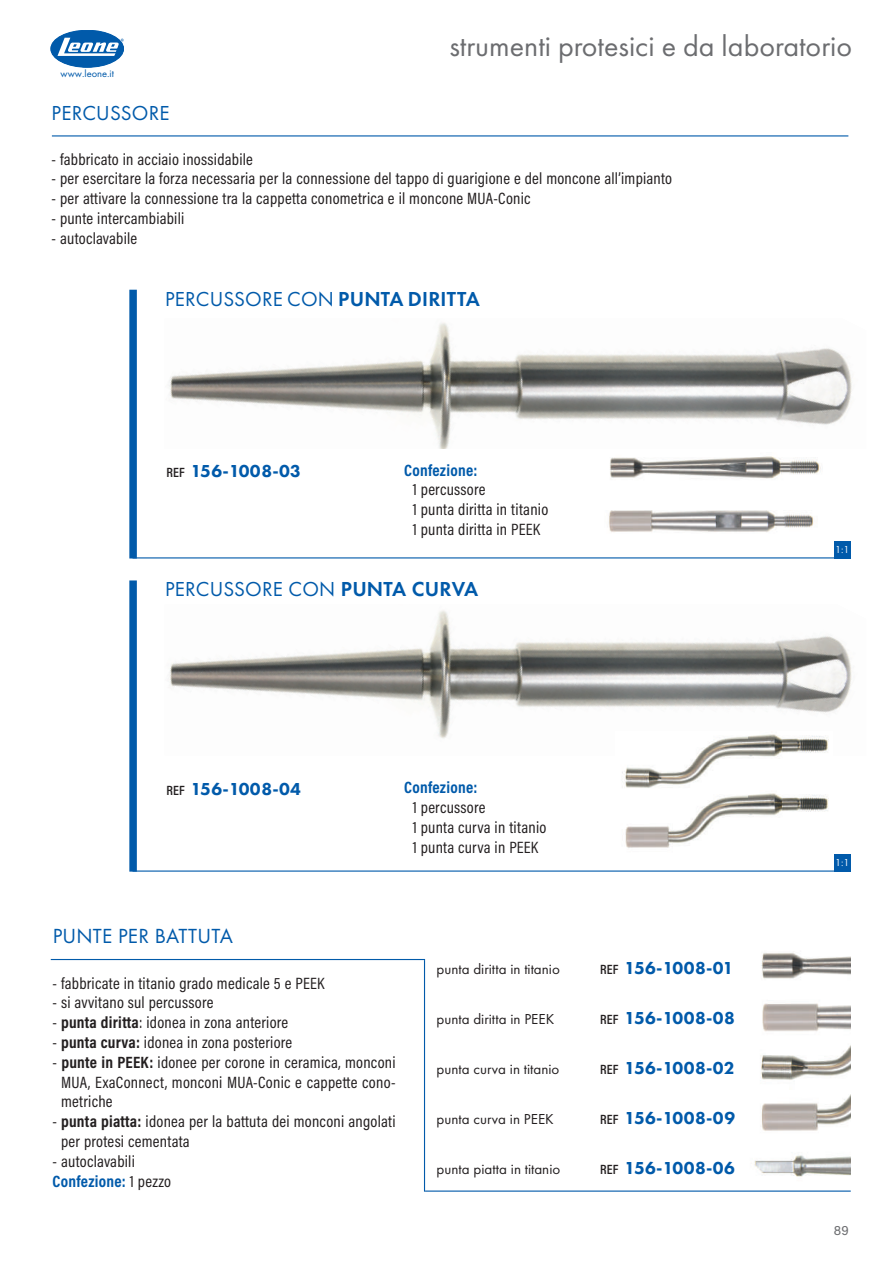
<style>
.page{position:relative;width:893px;height:1263px;background:#fff}
.page>*{position:absolute;margin:0;border:0;box-sizing:border-box;transform-origin:0 0}
.t1{font:30px "Futura PT";color:#6c6d70}
.t2{font:21.15px "Futura PT";letter-spacing:.01em;color:#015aaa}
.t3{font:21px "Futura PT";letter-spacing:.01em;color:#015aaa}
.t4{font:800 18px "Futura PT";letter-spacing:.015em;color:#015aaa}
.t5{font:800 18px "Futura PT";letter-spacing:-.015em;color:#015aaa}
.t6{font:16.5px/19.8px "Acumin Pro Cond";letter-spacing:.015em;color:#231f20}
.t7{font:700 16.5px "Acumin Pro Cond";letter-spacing:.015em;color:#015aaa}
.t8{font:15px "Futura PT";color:#231f20}
.t9{font:13.5px "Acumin Pro";color:#6c6d70}
.t10{font:10.5px "Futura PT";color:#015aaa}
.t11{font:10.5px "Futura PT";color:#fff}
.s1{font-weight:600}
.s2{font-family:"Acumin Pro Cond";font-weight:600;font-size:13.5px;color:#231f20}
.s3{font-weight:700}
.s4{font-weight:700;color:#015aaa}
</style>
<div class="page">
<svg style="left:51px;top:30px;width:73px;height:37px"></svg>
<img style="left:168px;top:322px;width:684px;height:127px">
<img style="left:169px;top:610px;width:683px;height:129px">
<hr style="left:52px;top:135px;width:796px;height:1px;background:#015aaa">
<img style="left:754px;top:1155px;width:97px;height:22px">
<hr style="left:424px;top:960px;width:1px;height:232px;background:#015aaa">
<hr style="left:51px;top:959px;width:374px;height:1px;background:#015aaa">
<hr style="left:425px;top:1190px;width:426px;height:2px;background:#015aaa">
<img style="left:761px;top:953px;width:90px;height:26px">
<img style="left:762px;top:1003px;width:88px;height:29px">
<img style="left:760px;top:1045px;width:91px;height:35px">
<img style="left:609px;top:510px;width:205px;height:22px">
<img style="left:610px;top:456px;width:211px;height:23px">
<div style="left:129px;top:290px;width:8px;height:268px;background:#015aaa"></div>
<hr style="left:133px;top:557px;width:718px;height:1px;background:#015aaa">
<div style="left:834px;top:541px;width:17px;height:17px;background:#015aaa"></div>
<div style="left:129px;top:580px;width:8px;height:292px;background:#015aaa"></div>
<hr style="left:133px;top:870px;width:718px;height:2px;background:#015aaa">
<div style="left:834px;top:854px;width:17px;height:18px;background:#015aaa"></div>
<img style="left:761px;top:1095px;width:90px;height:36px">
<img style="left:615px;top:732px;width:218px;height:56px">
<img style="left:625px;top:793px;width:204px;height:55px">
<p class="t10" style="left:61px;top:67px;width:55px">www.leone.it</p>
<h1 class="t1" style="left:449px;top:28px;width:404px">strumenti protesici e da laboratorio</h1>
<p class="t3" style="left:52px;top:100px;width:119px">PERCUSSORE</p>
<p class="t6" style="left:52px;top:149px;width:203px">- fabbricato in acciaio inossidabile</p>
<p class="t6" style="left:52px;top:168px;width:622px">- per esercitare la forza necessaria per la connessione del tappo di guarigione e del moncone all’impianto</p>
<p class="t6" style="left:52px;top:188px;width:481px">- per attivare la connessione tra la cappetta conometrica e il moncone MUA-Conic</p>
<p class="t6" style="left:52px;top:208px;width:134px">- punte intercambiabili</p>
<p class="t6" style="left:52px;top:228px;width:87px">- autoclavabile</p>
<p class="t3" style="left:165px;top:286px;width:316px">PERCUSSORE CON <span class="s1">PUNTA DIRITTA</span></p>
<p class="t4" style="left:166px;top:460px;width:136px"><span class="s2">REF</span> 156-1008-03</p>
<p class="t7" style="left:404px;top:459px;width:75px">Confezione:</p>
<p class="t6" style="left:413px;top:479px;width:137px">1 percussore<br>1 punta diritta in titanio<br>1 punta diritta in PEEK</p>
<p class="t3" style="left:165px;top:577px;width:315px">PERCUSSORE CON <span class="s1">PUNTA CURVA</span></p>
<p class="t4" style="left:166px;top:778px;width:136px"><span class="s2">REF</span> 156-1008-04</p>
<p class="t7" style="left:404px;top:777px;width:75px">Confezione:</p>
<p class="t6" style="left:413px;top:797px;width:135px">1 percussore<br>1 punta curva in titanio<br>1 punta curva in PEEK</p>
<p class="t2" style="left:53px;top:924px;width:182px">PUNTE PER BATTUTA</p>
<p class="t6" style="left:53px;top:973px;width:273px">- fabbricate in titanio grado medicale 5 e PEEK</p>
<p class="t6" style="left:53px;top:992px;width:162px">- si avvitano sul percussore</p>
<p class="t6" style="left:53px;top:1012px;width:237px">- <span class="s3">punta diritta</span>: idonea in zona anteriore</p>
<p class="t6" style="left:53px;top:1032px;width:241px">- <span class="s3">punta curva:</span> idonea in zona posteriore</p>
<p class="t6" style="left:61px;top:1052px;width:336px;text-align:justify;text-indent:-9px">- <span class="s3">punte in PEEK:</span> idonee per corone in ceramica, monconi MUA, ExaConnect, monconi MUA-Conic e cappette cono&shy;metriche</p>
<p class="t6" style="left:61px;top:1111px;width:336px;text-indent:-9px">- <span class="s3">punta piatta:</span> idonea per la battuta dei monconi angolati per protesi cementata</p>
<p class="t6" style="left:53px;top:1151px;width:120px">- autoclavabili<br><span class="s4">Confezione:</span> 1 pezzo</p>
<p class="t8" style="left:437px;top:960px;width:125px">punta diritta in titanio</p>
<p class="t5" style="left:600px;top:957px;width:135px"><span class="s2">REF</span> 156-1008-01</p>
<p class="t8" style="left:437px;top:1010px;width:119px">punta diritta in PEEK</p>
<p class="t4" style="left:600px;top:1007px;width:136px"><span class="s2">REF</span> 156-1008-08</p>
<p class="t8" style="left:437px;top:1060px;width:124px">punta curva in titanio</p>
<p class="t4" style="left:600px;top:1057px;width:136px"><span class="s2">REF</span> 156-1008-02</p>
<p class="t8" style="left:437px;top:1110px;width:119px">punta curva in PEEK</p>
<p class="t4" style="left:600px;top:1107px;width:137px"><span class="s2">REF</span> 156-1008-09</p>
<p class="t8" style="left:437px;top:1160px;width:125px">punta piatta in titanio</p>
<p class="t4" style="left:600px;top:1157px;width:136px"><span class="s2">REF</span> 156-1008-06</p>
<p class="t11" style="left:835px;top:543px;width:16px">1:1</p>
<p class="t11" style="left:835px;top:856px;width:16px">1:1</p>
<p class="t9" style="left:834px;top:1221px;width:16px">89</p>
</div>
